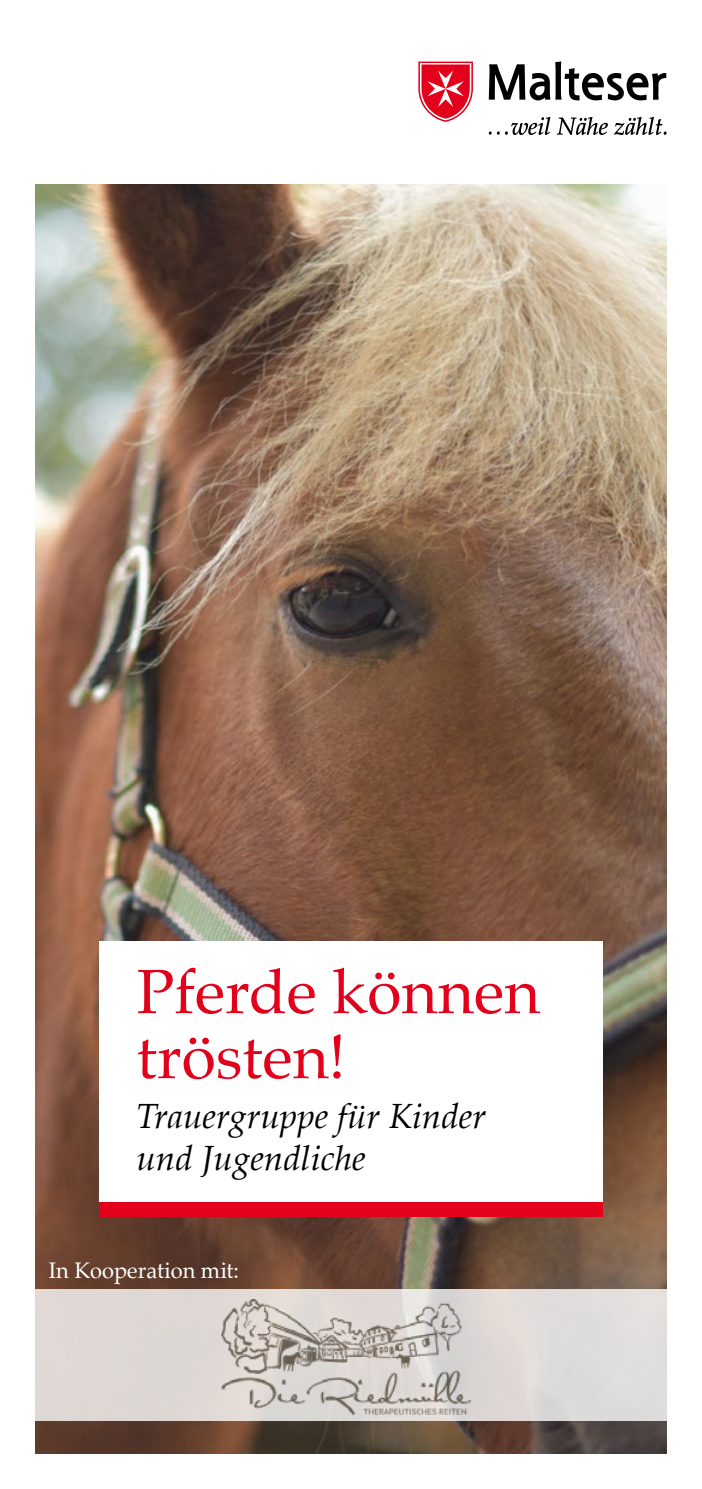
<style>
.page{position:relative;width:702px;height:1489px;background:#fff}
.page>*{position:absolute;margin:0;border:0;box-sizing:border-box;transform-origin:0 0}
.t1{font:62.5px/65px "Palatino";color:#e2001a}
.t2{font:italic 35px/42.5px "Palatino";color:#000}
.t3{font:22.5px "Palatino";color:#fff}
</style>
<div class="page">
<img style="left:35px;top:184px;width:631px;height:1269px">
<div style="left:35px;top:1289px;width:631px;height:131px;background:#ded8d5"></div>
<div style="left:99px;top:940px;width:503px;height:262px;background:#fff"></div>
<div style="left:99px;top:1202px;width:503px;height:14px;background:#e2001a"></div>
<svg style="left:418px;top:62px;width:55px;height:60px"></svg>
<svg style="left:488px;top:61px;width:178px;height:39px"></svg>
<svg style="left:505px;top:117px;width:45px;height:18px"></svg>
<svg style="left:557px;top:117px;width:51px;height:18px"></svg>
<svg style="left:614px;top:117px;width:52px;height:18px"></svg>
<svg style="left:221px;top:1263px;width:249px;height:191px"></svg>
<img style="left:221px;top:1299px;width:249px;height:128px">
<h1 class="t1" style="left:136px;top:959px;width:405px">Pferde können trösten!</h1>
<p class="t2" style="left:136px;top:1094px;width:351px">Trauergruppe für Kinder und Jugendliche</p>
<p class="t3" style="left:49px;top:1251px;width:192px">In Kooperation mit:</p>
</div>
